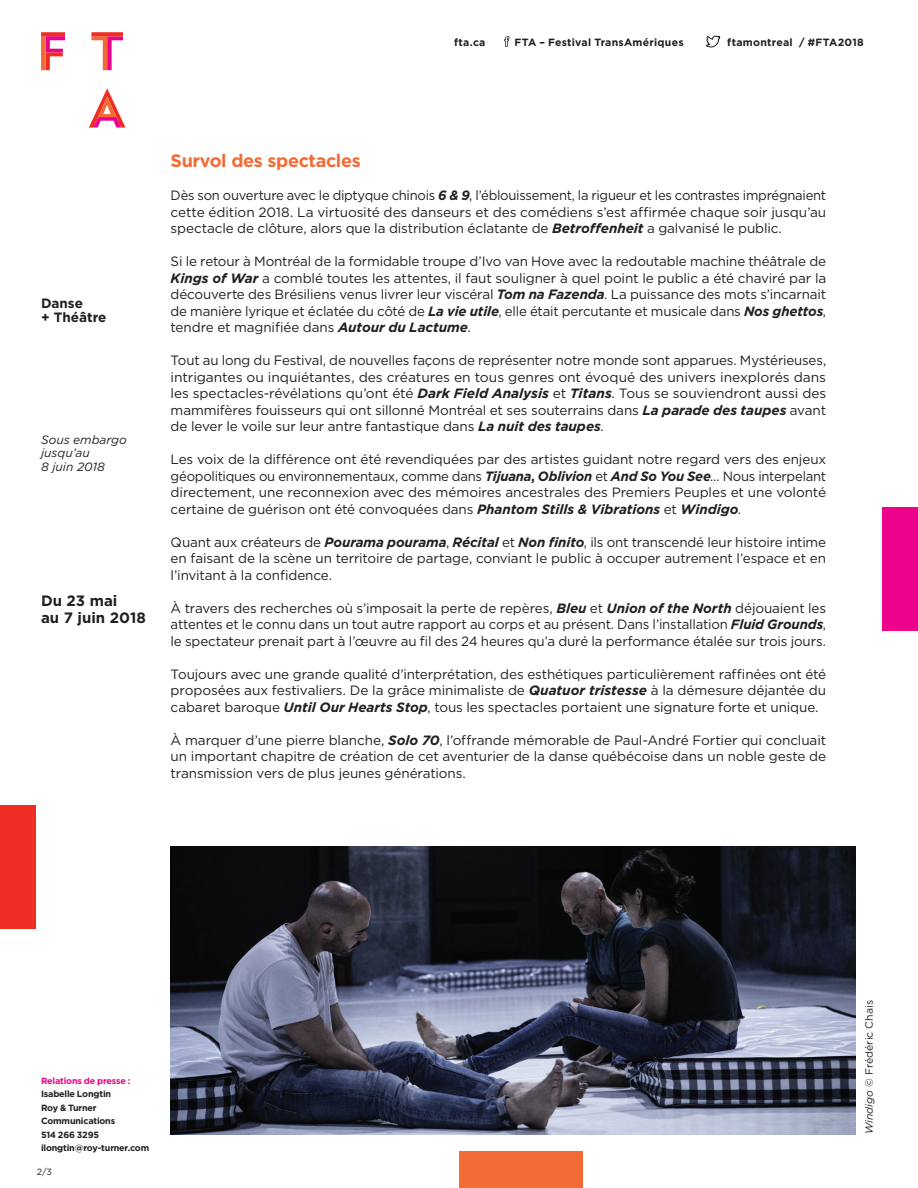
<style>
.page{position:relative;width:918px;height:1188px;background:#fff}
.page>*{position:absolute;margin:0;border:0;box-sizing:border-box;transform-origin:0 0}
.t1{font:700 18px "Gotham HTF";letter-spacing:-.02em;color:#f26b36}
.t2{font:700 15px/16.5px "Gotham HTF";color:#231f20}
.t3{font:13.5px/16.5px "Gotham HTF";letter-spacing:-.01em;color:#231f20;text-align:justify}
.t4{font:700 13.5px/14.2px "Gotham HTF";color:#231f20}
.t5{font:italic 12px/13.5px "Gotham HTF";color:#231f20}
.t6{font:700 10.5px "Gotham HTF";letter-spacing:.025em;color:#231f20}
.t7{font:10.5px "Gotham HTF";color:#231f20}
.t8{font:700 9px/13.5px "Gotham HTF";letter-spacing:-.02em;color:#231f20}
.t9{font:700 9px "Gotham HTF";letter-spacing:-.025em;color:#ed028c}
.t10{font:9px "Gotham HTF";color:#231f20}
.s1{font-weight:700;font-style:italic}
.s2{font-weight:700}
.s3{font-style:italic}
</style>
<div class="page">
<svg style="left:89px;top:88px;width:36px;height:40px"></svg>
<svg style="left:41px;top:32px;width:24px;height:38px"></svg>
<svg style="left:91px;top:32px;width:32px;height:38px"></svg>
<svg style="left:706px;top:36px;width:14px;height:11px"></svg>
<svg style="left:504px;top:36px;width:6px;height:11px"></svg>
<div style="left:0;top:806px;width:36px;height:123px;background:#ee2e22"></div>
<div style="left:882px;top:507px;width:36px;height:124px;background:#ed028c"></div>
<div style="left:459px;top:1151px;width:124px;height:37px;background:#f26b36"></div>
<img style="left:171px;top:846px;width:684px;height:288px">
<p class="t6" style="left:454px;top:36px;width:33px">fta.ca</p>
<p class="t6" style="left:514px;top:36px;width:171px">FTA – Festival TransAmériques</p>
<p class="t6" style="left:727px;top:36px;width:138px">ftamontreal / #FTA2018</p>
<p class="t4" style="left:41px;top:296px;width:67px">Danse<br>+ Théâtre</p>
<p class="t5" style="left:41px;top:433px;width:87px">Sous embargo jusqu’au<br>8 juin 2018</p>
<p class="t2" style="left:41px;top:592px;width:106px">Du 23 mai<br>au 7 juin 2018</p>
<h1 class="t1" style="left:171px;top:150px;width:192px">Survol des spectacles</h1>
<p class="t3" style="left:171px;top:187px;width:657px">Dès son ouverture avec le diptyque chinois <span class="s1">6 &amp; 9</span>, l’éblouissement, la rigueur et les contrastes imprégnaient cette édition 2018. La virtuosité des danseurs et des comédiens s’est affirmée chaque soir jusqu’au spectacle de clôture, alors que la distribution éclatante de <span class="s1">Betroffenheit</span> a galvanisé le public.</p>
<p class="t3" style="left:171px;top:253px;width:657px">Si le retour à Montréal de la formidable troupe d’Ivo van Hove avec la redoutable machine théâtrale de <span class="s1">Kings of War</span> a comblé toutes les attentes, il faut souligner à quel point le public a été chaviré par la découverte des Brésiliens venus livrer leur viscéral <span class="s1">Tom na Fazenda</span>. La puissance des mots s’incarnait de manière lyrique et éclatée du côté de <span class="s1">La vie utile</span>, elle était percutante et musicale dans <span class="s1">Nos ghettos</span>, tendre et magnifiée dans <span class="s1">Autour du Lactume</span>.</p>
<p class="t3" style="left:171px;top:352px;width:657px">Tout au long du Festival, de nouvelles façons de représenter notre monde sont apparues. Mystérieuses, intrigantes ou inquiétantes, des créatures en tous genres ont évoqué des univers inexplorés dans les spectacles-révélations qu’ont été <span class="s1">Dark Field Analysis</span> et <span class="s1">Titans</span>. Tous se souviendront aussi des mammifères fouisseurs qui ont sillonné Montréal et ses souterrains dans <span class="s1">La parade des taupes</span> avant de lever le voile sur leur antre fantastique dans <span class="s1">La nuit des taupes</span>.</p>
<p class="t3" style="left:171px;top:451px;width:657px">Les voix de la différence ont été revendiquées par des artistes guidant notre regard vers des enjeux géopolitiques ou environnementaux, comme dans <span class="s1">Tijuana</span><span class="s2">,</span> <span class="s1">Oblivion</span> et <span class="s1">And So You See</span>… Nous interpelant directement, une reconnexion avec des mémoires ancestrales des Premiers Peuples et une volonté certaine de guérison ont été convoquées dans <span class="s1">Phantom Stills &amp; Vibrations</span> et <span class="s1">Windigo</span>.</p>
<p class="t3" style="left:171px;top:533px;width:657px">Quant aux créateurs de <span class="s1">Pourama pourama</span>, <span class="s1">Récital</span> et <span class="s1">Non finito</span>, ils ont transcendé leur histoire intime en faisant de la scène un territoire de partage, conviant le public à occuper autrement l’espace et en l’invitant à la confidence.</p>
<p class="t3" style="left:171px;top:599px;width:657px">À travers des recherches où s’imposait la perte de repères, <span class="s1">Bleu</span> et <span class="s1">Union of the North</span> déjouaient les attentes et le connu dans un tout autre rapport au corps et au présent. Dans l’installation <span class="s1">Fluid Grounds</span>, le spectateur prenait part à l’œuvre au fil des 24 heures qu’a duré la performance étalée sur trois jours.</p>
<p class="t3" style="left:171px;top:665px;width:657px">Toujours avec une grande qualité d’interprétation, des esthétiques particulièrement raffinées ont été proposées aux festivaliers. De la grâce minimaliste de <span class="s1">Quatuor tristesse</span> à la démesure déjantée du cabaret baroque <span class="s1">Until Our Hearts Stop</span>, tous les spectacles portaient une signature forte et unique.</p>
<p class="t3" style="left:171px;top:731px;width:657px">À marquer d’une pierre blanche, <span class="s1">Solo 70</span>, l’offrande mémorable de Paul-André Fortier qui concluait un important chapitre de création de cet aventurier de la danse québécoise dans un noble geste de transmission vers de plus jeunes générations.</p>
<p class="t9" style="left:41px;top:1075px;width:91px">Relations de presse :</p>
<p class="t8" style="left:41px;top:1087px;width:110px">Isabelle Longtin<br>Roy &amp; Turner<br>Communications<br>514 266 3295 ilongtin@roy-turner.com</p>
<p class="t10" style="left:37px;top:1167px;width:17px">2/3</p>
<p class="t7" style="left:863px;top:1134px;width:135px;rotate:-90deg"><span class="s3">Windigo</span> © Frédéric Chais</p>
</div>
